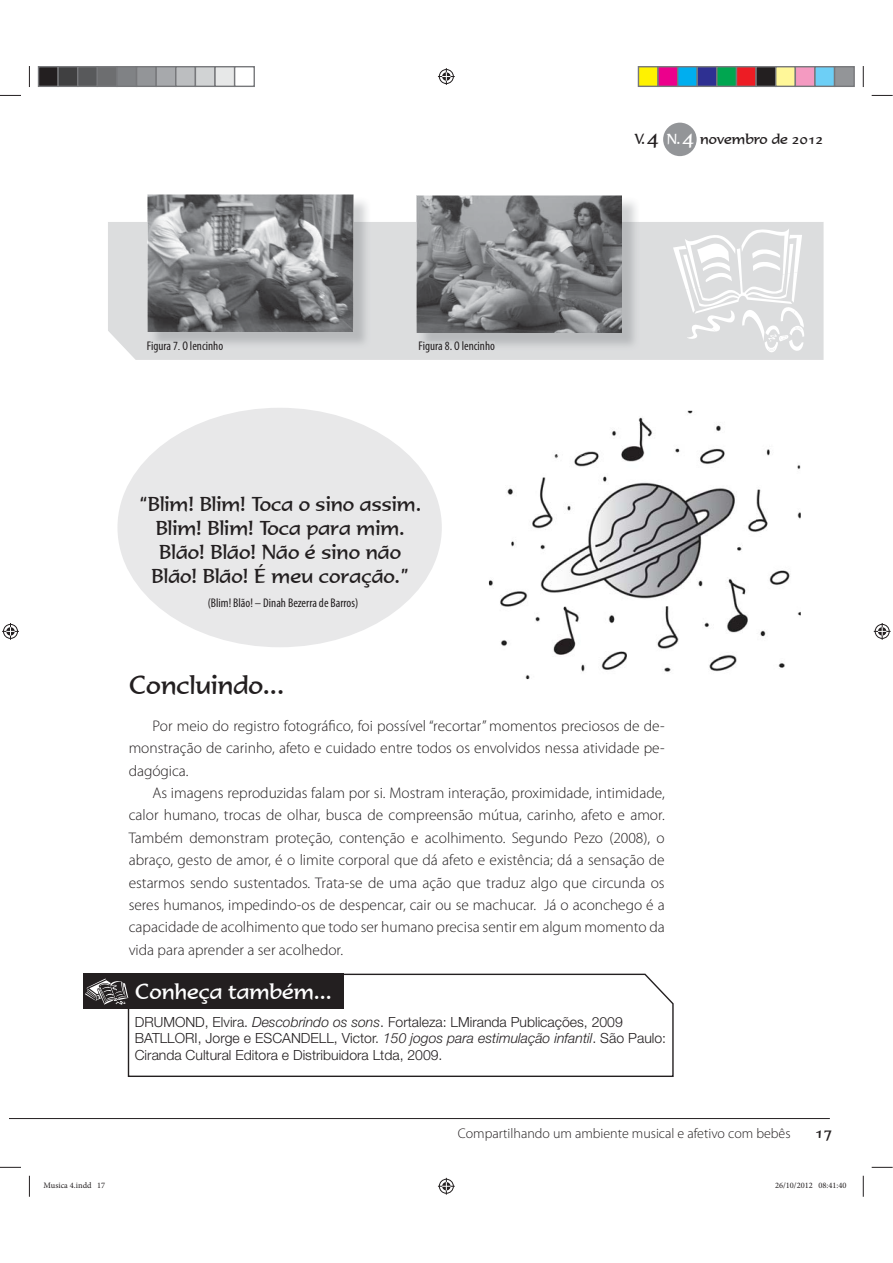
<style>
.page{position:relative;width:893px;height:1263px;background:#fff}
.page>*{position:absolute;margin:0;border:0;box-sizing:border-box;transform-origin:0 0}
.t1{font:25.2px "Formal 436 BT";color:#231f20}
.t2{font:21px "Formal 436 BT";color:#fff}
.t3{font:19.65px/23.9px "Formal 436 BT";color:#231f20;text-align:center}
.t4{font:300 15.45px/22.4px "Myriad Pro";color:#231f20;text-align:justify}
.t5{font:15.45px "Formal 436 BT";color:#231f20}
.t6{font:300 13.95px/16.8px "Helvetica Neue LT Std";color:#231f20}
.t7{font:300 13.95px "Myriad Pro";color:#231f20}
.t8{font:13.95px "Formal 436 BT";color:#231f20}
.t9{font:condensed 12.6px "Myriad Pro";color:#231f20}
.t10{font:8.4px "Minion Pro";color:#231f20}
.s1{font-size:21px}
.s2{color:#fff}
.s3{font-size:21px;color:#fff}
.s4{font-style:italic}
</style>
<div class="page">
<div style="left:108px;top:222px;width:715px;height:138px;background:#dcddde"></div>
<svg style="left:673px;top:228px;width:131px;height:125px"></svg>
<img style="left:149px;top:197px;width:222px;height:152px">
<img style="left:353px;top:258px;width:18px;height:13px">
<svg style="left:152px;top:335px;width:17px;height:1px"></svg>
<img style="left:149px;top:342px;width:74px;height:7px">
<img style="left:147px;top:195px;width:206px;height:136px">
<img style="left:418px;top:201px;width:221px;height:149px">
<img style="left:419px;top:342px;width:75px;height:8px">
<img style="left:416px;top:195px;width:206px;height:138px">
<svg style="left:127px;top:973px;width:547px;height:104px"></svg>
<div style="left:116px;top:974px;width:228px;height:35px;background:#231f20"></div>
<div style="left:83px;top:974px;width:46px;height:35px;background:#231f20"></div>
<svg style="left:85px;top:979px;width:43px;height:26px"></svg>
<div style="left:663px;top:123px;width:34px;height:33px;background:#939598;border-radius:50%"></div>
<hr style="left:10px;top:1118px;width:820px;height:1px;background:#231f20">
<div style="left:117px;top:408px;width:325px;height:239px;background:#e8e8e9;border-radius:50%"></div>
<img style="left:489px;top:411px;width:312px;height:268px">
<img style="left:513px;top:412px;width:90px;height:72px">
<svg style="left:0;top:95px;width:21px;height:1px"></svg>
<svg style="left:872px;top:95px;width:21px;height:1px"></svg>
<svg style="left:0;top:1167px;width:21px;height:1px"></svg>
<svg style="left:872px;top:1167px;width:21px;height:1px"></svg>
<svg style="left:29px;top:66px;width:1px;height:21px"></svg>
<svg style="left:29px;top:1176px;width:1px;height:21px"></svg>
<svg style="left:863px;top:66px;width:1px;height:21px"></svg>
<svg style="left:863px;top:1176px;width:1px;height:21px"></svg>
<svg style="left:438px;top:68px;width:17px;height:17px"></svg>
<svg style="left:438px;top:1178px;width:17px;height:17px"></svg>
<svg style="left:2px;top:623px;width:17px;height:17px"></svg>
<svg style="left:874px;top:623px;width:16px;height:17px"></svg>
<div style="left:39px;top:67px;width:19px;height:19px;background:#231f20"></div>
<div style="left:38px;top:66px;width:21px;height:21px;border:1px solid #77787b"></div>
<div style="left:58px;top:67px;width:20px;height:19px;background:#404041"></div>
<div style="left:57px;top:66px;width:21px;height:21px;border:1px solid #77787b"></div>
<div style="left:78px;top:67px;width:19px;height:19px;background:#58595b"></div>
<div style="left:77px;top:66px;width:21px;height:21px;border:1px solid #77787b"></div>
<div style="left:97px;top:67px;width:20px;height:19px;background:#6d6e70"></div>
<div style="left:97px;top:66px;width:21px;height:21px;border:1px solid #77787b"></div>
<div style="left:117px;top:67px;width:20px;height:19px;background:#808285"></div>
<div style="left:116px;top:66px;width:21px;height:21px;border:1px solid #77787b"></div>
<div style="left:137px;top:67px;width:19px;height:19px;background:#939598"></div>
<div style="left:136px;top:66px;width:21px;height:21px;border:1px solid #77787b"></div>
<div style="left:156px;top:67px;width:20px;height:19px;background:#a7a9ac"></div>
<div style="left:155px;top:66px;width:21px;height:21px;border:1px solid #77787b"></div>
<div style="left:176px;top:67px;width:19px;height:19px;background:#bcbec0"></div>
<div style="left:175px;top:66px;width:21px;height:21px;border:1px solid #77787b"></div>
<div style="left:195px;top:67px;width:20px;height:19px;background:#d1d3d4"></div>
<div style="left:195px;top:66px;width:21px;height:21px;border:1px solid #77787b"></div>
<div style="left:215px;top:67px;width:20px;height:19px;background:#e7e8e8"></div>
<div style="left:214px;top:66px;width:21px;height:21px;border:1px solid #77787b"></div>
<div style="left:234px;top:66px;width:21px;height:21px;border:1px solid #77787b"></div>
<div style="left:638px;top:67px;width:20px;height:19px;background:#fff200"></div>
<div style="left:638px;top:66px;width:21px;height:21px;border:1px solid #77787b"></div>
<div style="left:658px;top:67px;width:20px;height:19px;background:#ec008c"></div>
<div style="left:657px;top:66px;width:21px;height:21px;border:1px solid #77787b"></div>
<div style="left:678px;top:67px;width:19px;height:19px;background:#00aeef"></div>
<div style="left:677px;top:66px;width:21px;height:21px;border:1px solid #77787b"></div>
<div style="left:697px;top:67px;width:20px;height:19px;background:#2e3092"></div>
<div style="left:696px;top:66px;width:21px;height:21px;border:1px solid #77787b"></div>
<div style="left:717px;top:67px;width:19px;height:19px;background:#00a650"></div>
<div style="left:716px;top:66px;width:21px;height:21px;border:1px solid #77787b"></div>
<div style="left:736px;top:67px;width:20px;height:19px;background:#ed1c24"></div>
<div style="left:736px;top:66px;width:21px;height:21px;border:1px solid #77787b"></div>
<div style="left:756px;top:67px;width:20px;height:19px;background:#231f20"></div>
<div style="left:755px;top:66px;width:21px;height:21px;border:1px solid #77787b"></div>
<div style="left:776px;top:67px;width:19px;height:19px;background:#fff799"></div>
<div style="left:775px;top:66px;width:21px;height:21px;border:1px solid #77787b"></div>
<div style="left:795px;top:67px;width:20px;height:19px;background:#f49ac1"></div>
<div style="left:794px;top:66px;width:22px;height:21px;border:1px solid #77787b"></div>
<div style="left:815px;top:67px;width:19px;height:19px;background:#6dcff6"></div>
<div style="left:814px;top:66px;width:21px;height:21px;border:1px solid #77787b"></div>
<div style="left:834px;top:67px;width:20px;height:19px;background:#939598"></div>
<div style="left:834px;top:66px;width:21px;height:21px;border:1px solid #77787b"></div>
<p class="t9" style="left:147px;top:341px;width:78px">Figura 7 O lencinho</p>
<p class="t9" style="left:419px;top:341px;width:78px">Figura 8. O lencinho</p>
<p class="t9" style="left:178px;top:341px;width:4px">.</p>
<p class="t3" style="left:139px;top:492px;width:284px">“Blim! Blim! Toca o sino assim.<br>Blim! Blim! Toca para mim.<br>Blão! Blão! Não é sino não<br>Blão! Blão! É meu coração.”</p>
<p class="t9" style="left:208px;top:598px;width:152px">(Blim! Blão! – Dinah Bezerra de Barros)</p>
<p class="t8" style="left:635px;top:130px;width:190px">V. <span class="s1">4</span> <span class="s2">N.</span> <span class="s3">4</span> novembro de 2012</p>
<h1 class="t1" style="left:129px;top:670px;width:157px">Concluindo...</h1>
<p class="t4" style="left:129px;top:715px;width:537px;text-indent:24px">Por meio do registro fotográfico, foi possível “recortar” momentos preciosos de de&shy;monstração de carinho, afeto e cuidado entre todos os envolvidos nessa atividade pe&shy;dagógica.</p>
<p class="t4" style="left:129px;top:783px;width:538px;text-indent:24px">As imagens reproduzidas falam por si. Mostram interação, proximidade, intimidade, calor humano, trocas de olhar, busca de compreensão mútua, carinho, afeto e amor.<br>Também demonstram proteção, contenção e acolhimento. Segundo Pezo (2008), o abraço, gesto de amor, é o limite corporal que dá afeto e existência; dá a sensação de estarmos sendo sustentados. Trata-se de uma ação que traduz algo que circunda os seres humanos, impedindo-os de despencar, cair ou se machucar. Já o aconchego é a capacidade de acolhimento que todo ser humano precisa sentir em algum momento da vida para aprender a ser acolhedor.</p>
<h2 class="t2" style="left:135px;top:978px;width:198px">Conheça também...</h2>
<p class="t6" style="left:135px;top:1014px;width:533px">DRUMOND, Elvira. <span class="s4">Descobrindo os sons</span>. Fortaleza: LMiranda Publicações, 2009<br>BATLLORI, Jorge e ESCANDELL, Victor. <span class="s4">150 jogos para estimulação infantil</span>. São Paulo:<br>Ciranda Cultural Editora e Distribuidora Ltda, 2009.</p>
<p class="t7" style="left:458px;top:1128px;width:334px">Compartilhando um ambiente musical e afetivo com bebês</p>
<p class="t5" style="left:815px;top:1123px;width:19px">17</p>
<p class="t10" style="left:43px;top:1181px;width:63px">Musica 4.indd 17</p>
<p class="t10" style="left:775px;top:1181px;width:73px">26/10/2012 08:41:40</p>
</div>
